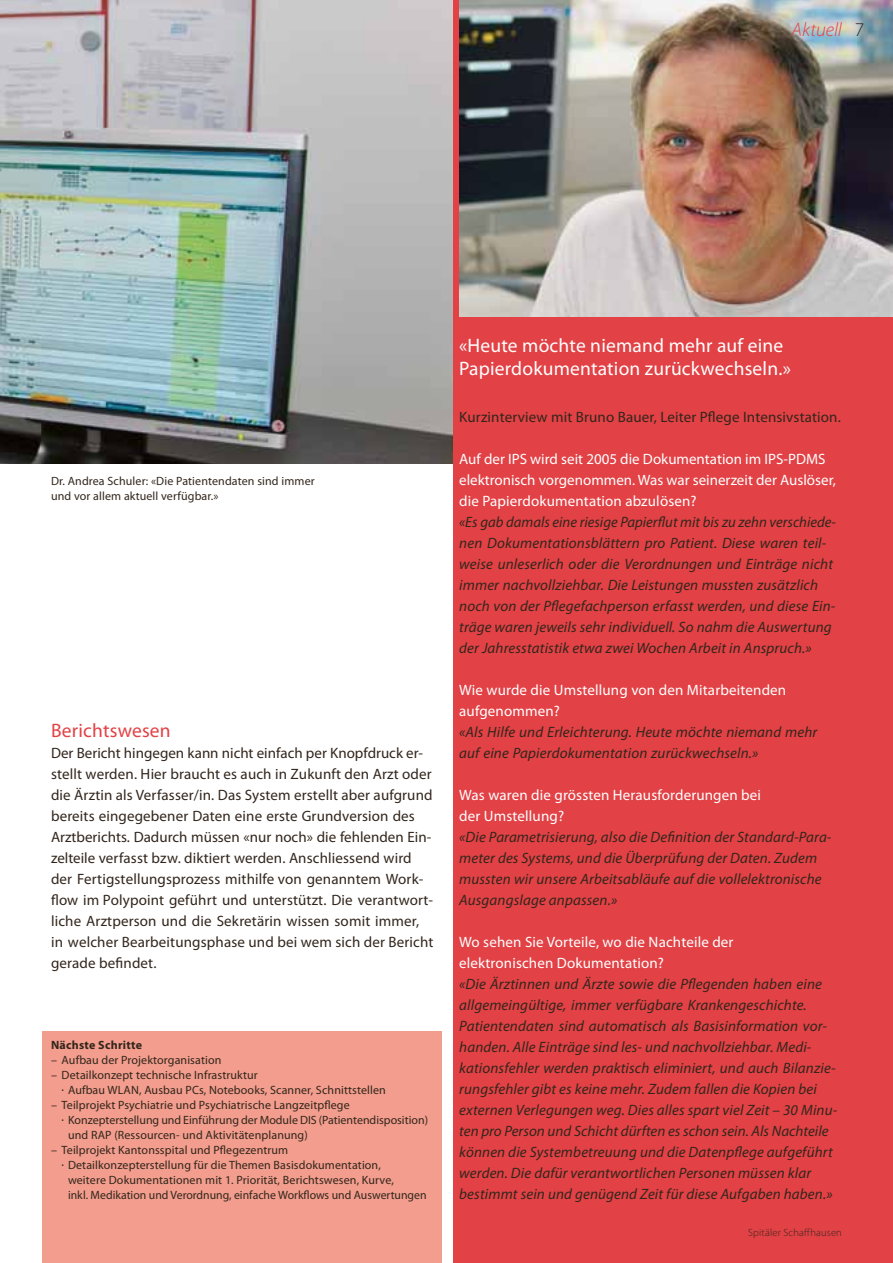
<style>
.page{position:relative;width:893px;height:1263px;background:#fff}
.page>*{position:absolute;margin:0;border:0;box-sizing:border-box;transform-origin:0 0}
.t1{font:19.5px/22.5px "Myriad Pro";letter-spacing:.01em;color:#fff}
.t2{font:19.5px "Myriad Pro";letter-spacing:.01em;color:#e24145}
.t3{font:italic 300 19.5px "Myriad Pro";letter-spacing:-.005em;color:#e24145}
.t4{font:italic 15px/21px "Myriad Pro";letter-spacing:.01em;color:#32261c}
.t5{font:15px/21px "Myriad Pro";letter-spacing:.01em;color:#32261c}
.t6{font:15px/21px "Myriad Pro";letter-spacing:.01em;color:#fff}
.t7{font:12px/15px "Myriad Pro";letter-spacing:.01em;color:#32261c}
.t8{font:700 12px "Myriad Pro";letter-spacing:.02em;color:#32261c}
.t9{font:300 10.5px "Myriad Pro";letter-spacing:.02em;color:#32261c}
.s1{font-style:normal;color:#32261c}
</style>
<div class="page">
<img style="left:0;top:0;width:453px;height:464px">
<div style="left:453px;top:0;width:440px;height:1263px;background:#e24145"></div>
<img style="left:459px;top:0;width:434px;height:317px">
<div style="left:43px;top:1031px;width:399px;height:232px;background:#f29d8d"></div>
<h1 class="t3" style="left:792px;top:18px;width:74px">Aktuell <span class="s1">7</span></h1>
<p class="t7" style="left:51px;top:473px;width:265px">Dr. Andrea Schuler: «Die Patientendaten sind immer und vor allem aktuell verfügbar.»</p>
<h1 class="t2" style="left:51px;top:718px;width:121px">Berichtswesen</h1>
<p class="t5" style="left:51px;top:742px;width:384px">Der Bericht hingegen kann nicht einfach per Knopfdruck er&shy;stellt werden. Hier braucht es auch in Zukunft den Arzt oder die Ärztin als Verfasser/in. Das System erstellt aber aufgrund bereits eingegebener Daten eine erste Grundversion des Arztberichts. Dadurch müssen «nur noch» die fehlenden Ein&shy;zelteile verfasst bzw. diktiert werden. Anschliessend wird der Fertigstellungsprozess mithilfe von genanntem Work&shy;flow im Polypoint geführt und unterstützt. Die verantwort&shy;liche Arztperson und die Sekretärin wissen somit immer, in welcher Bearbeitungsphase und bei wem sich der Bericht gerade befindet.</p>
<p class="t8" style="left:51px;top:1037px;width:93px">Nächste Schritte</p>
<p class="t7" style="left:51px;top:1052px;width:172px">– Aufbau der Projektorganisation</p>
<p class="t7" style="left:62px;top:1067px;width:326px;text-indent:-11px">– Detailkonzept technische Infrastruktur<br>· Aufbau WLAN, Ausbau PCs, Notebooks, Scanner, Schnittstellen</p>
<p class="t7" style="left:51px;top:1097px;width:300px">– Teilprojekt Psychiatrie und Psychiatrische Langzeitpflege</p>
<p class="t7" style="left:62px;top:1112px;width:368px">· Konzepterstellung und Einführung der Module DIS (Patientendisposition)</p>
<p class="t7" style="left:68px;top:1127px;width:241px">und RAP (Ressourcen- und Aktivitätenplanung)</p>
<p class="t7" style="left:51px;top:1142px;width:239px">– Teilprojekt Kantonsspital und Pflegezentrum</p>
<p class="t7" style="left:62px;top:1157px;width:321px">· Detailkonzepterstellung für die Themen Basisdokumentation,</p>
<p class="t7" style="left:68px;top:1172px;width:327px">weitere Dokumentationen mit 1. Priorität, Berichtswesen, Kurve,</p>
<p class="t7" style="left:68px;top:1187px;width:360px">inkl. Medikation und Verordnung, einfache Workflows und Auswertungen</p>
<h1 class="t1" style="left:459px;top:334px;width:333px">«Heute möchte niemand mehr auf eine<br>Papierdokumentation zurückwechseln.»</h1>
<p class="t5" style="left:459px;top:406px;width:383px">Kurzinterview mit Bruno Bauer, Leiter Pflege Intensivstation.</p>
<p class="t6" style="left:459px;top:448px;width:378px">Auf der IPS wird seit 2005 die Dokumentation im IPS-PDMS elektronisch vorgenommen. Was war seinerzeit der Auslöser, die Papierdokumentation abzulösen?</p>
<p class="t4" style="left:459px;top:511px;width:378px">«Es gab damals eine riesige Papierflut mit bis zu zehn verschiede&shy;nen Dokumentationsblättern pro Patient. Diese waren teil&shy;weise unleserlich oder die Verordnungen und Einträge nicht immer nachvollziehbar. Die Leistungen mussten zusätzlich noch von der Pflegefachperson erfasst werden, und diese Ein&shy;träge waren jeweils sehr individuell. So nahm die Auswertung der Jahresstatistik etwa zwei Wochen Arbeit in Anspruch.»</p>
<p class="t6" style="left:459px;top:679px;width:328px">Wie wurde die Umstellung von den Mitarbeitenden aufgenommen?</p>
<p class="t4" style="left:459px;top:721px;width:360px">«Als Hilfe und Erleichterung. Heute möchte niemand mehr auf eine Papierdokumentation zurückwechseln.»</p>
<p class="t6" style="left:459px;top:784px;width:303px">Was waren die grössten Herausforderungen bei der Umstellung?</p>
<p class="t4" style="left:459px;top:826px;width:374px">«Die Parametrisierung, also die Definition der Standard-Para&shy;meter des Systems, und die Überprüfung der Daten. Zudem mussten wir unsere Arbeitsabläufe auf die vollelektronische Ausgangslage anpassen.»</p>
<p class="t6" style="left:459px;top:931px;width:276px">Wo sehen Sie Vorteile, wo die Nachteile der elektronischen Dokumentation?</p>
<p class="t4" style="left:459px;top:973px;width:380px">«Die Ärztinnen und Ärzte sowie die Pflegenden haben eine allgemeingültige, immer verfügbare Krankengeschichte.<br>Patientendaten sind automatisch als Basisinformation vor&shy;handen. Alle Einträge sind les- und nachvollziehbar. Medi&shy;kationsfehler werden praktisch eliminiert, und auch Bilanzie&shy;rungsfehler gibt es keine mehr. Zudem fallen die Kopien bei externen Verlegungen weg. Dies alles spart viel Zeit – 30 Minu&shy;ten pro Person und Schicht dürften es schon sein. Als Nachteile können die Systembetreuung und die Datenpflege aufgeführt werden. Die dafür verantwortlichen Personen müssen klar bestimmt sein und genügend Zeit für diese Aufgaben haben.»</p>
<p class="t9" style="left:748px;top:1226px;width:95px">Spitäler Schaffhausen</p>
<p class="t9" style="left:804px;top:1226px;width:8px">f</p>
</div>
